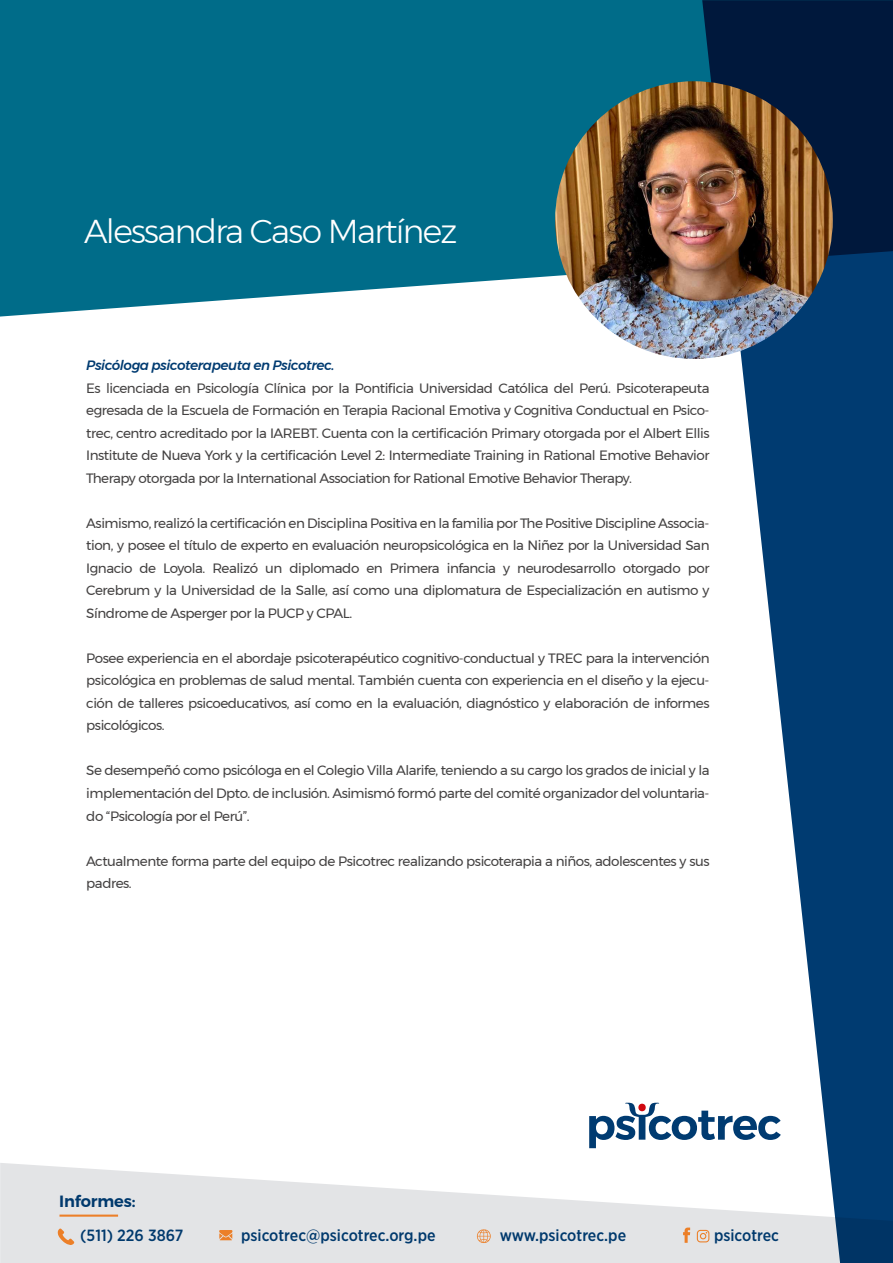
<style>
.page{position:relative;width:893px;height:1263px;background:#fff}
.page>*{position:absolute;margin:0;border:0;box-sizing:border-box;transform-origin:0 0}
.t1{font:300 33px "Montserrat";letter-spacing:-.05em;color:#fff}
.t2{font:500 16.2px "Gotham Narrow";color:#00396d}
.t3{font:600 16.2px "Montserrat";letter-spacing:-.01em;color:#00396d}
.t4{font:13.5px/22.5px "Montserrat";letter-spacing:-.035em;color:#434141;text-align:justify}
.t5{font:italic 500 13.5px "Montserrat";letter-spacing:-.035em;color:#003b71}
</style>
<div class="page">
<div style="left:0;top:0;width:702px;height:317px;background:#006c89"></div>
<svg style="left:702px;top:0;width:191px;height:1163px;fill:#003b71"></svg>
<svg style="left:0;top:1163px;width:893px;height:100px;fill:#e3e4e6"></svg>
<svg style="left:57px;top:1228px;width:17px;height:17px"></svg>
<hr style="left:59px;top:1214px;width:59px;height:3px;background:#ec7f28">
<svg style="left:219px;top:1230px;width:13px;height:10px"></svg>
<svg style="left:697px;top:1230px;width:12px;height:12px"></svg>
<svg style="left:683px;top:1227px;width:7px;height:16px"></svg>
<svg style="left:589px;top:1102px;width:192px;height:46px"></svg>
<svg style="left:477px;top:1229px;width:14px;height:14px"></svg>
<img style="left:555px;top:81px;width:278px;height:278px;border-radius:139px">
<h1 class="t1" style="left:84px;top:206px;width:375px">Alessandra Caso Martínez</h1>
<p class="t5" style="left:86px;top:355px;width:250px">Psicóloga psicoterapeuta en Psicotrec.</p>
<p class="t4" style="left:86px;top:377px;width:625px">Es licenciada en Psicología Clínica por la Pontificia Universidad Católica del Perú. Psicoterapeuta egresada de la Escuela de Formación en Terapia Racional Emotiva y Cognitiva Conductual en Psico&shy;trec, centro acreditado por la IAREBT. Cuenta con la certificación Primary otorgada por el Albert Ellis Institute de Nueva York y la certificación Level 2: Intermediate Training in Rational Emotive Behavior Therapy otorgada por la International Association for Rational Emotive Behavior Therapy.</p>
<p class="t4" style="left:86px;top:512px;width:625px">Asimismo, realizó la certificación en Disciplina Positiva en la familia por The Positive Discipline Associa&shy;tion, y posee el título de experto en evaluación neuropsicológica en la Niñez por la Universidad San Ignacio de Loyola. Realizó un diplomado en Primera infancia y neurodesarrollo otorgado por Cerebrum y la Universidad de la Salle, así como una diplomatura de Especialización en autismo y Síndrome de Asperger por la PUCP y CPAL.</p>
<p class="t4" style="left:86px;top:647px;width:625px">Posee experiencia en el abordaje psicoterapéutico cognitivo-conductual y TREC para la intervención psicológica en problemas de salud mental. También cuenta con experiencia en el diseño y la ejecu&shy;ción de talleres psicoeducativos, así como en la evaluación, diagnóstico y elaboración de informes psicológicos.</p>
<p class="t4" style="left:86px;top:759px;width:625px">Se desempeñó como psicóloga en el Colegio Villa Alarife, teniendo a su cargo los grados de inicial y la implementación del Dpto. de inclusión. Asimismó formó parte del comité organizador del voluntaria&shy;do “Psicología por el Perú”.</p>
<p class="t4" style="left:86px;top:849px;width:625px">Actualmente forma parte del equipo de Psicotrec realizando psicoterapia a niños, adolescentes y sus padres.</p>
<p class="t3" style="left:59px;top:1188px;width:78px">Informes:</p>
<p class="t2" style="left:80px;top:1225px;width:105px">(511) 226 3867</p>
<p class="t2" style="left:241px;top:1225px;width:196px">psicotrec@psicotrec.org.pe</p>
<p class="t2" style="left:500px;top:1225px;width:128px">www.psicotrec.pe</p>
<p class="t2" style="left:714px;top:1225px;width:67px">psicotrec</p>
</div>
